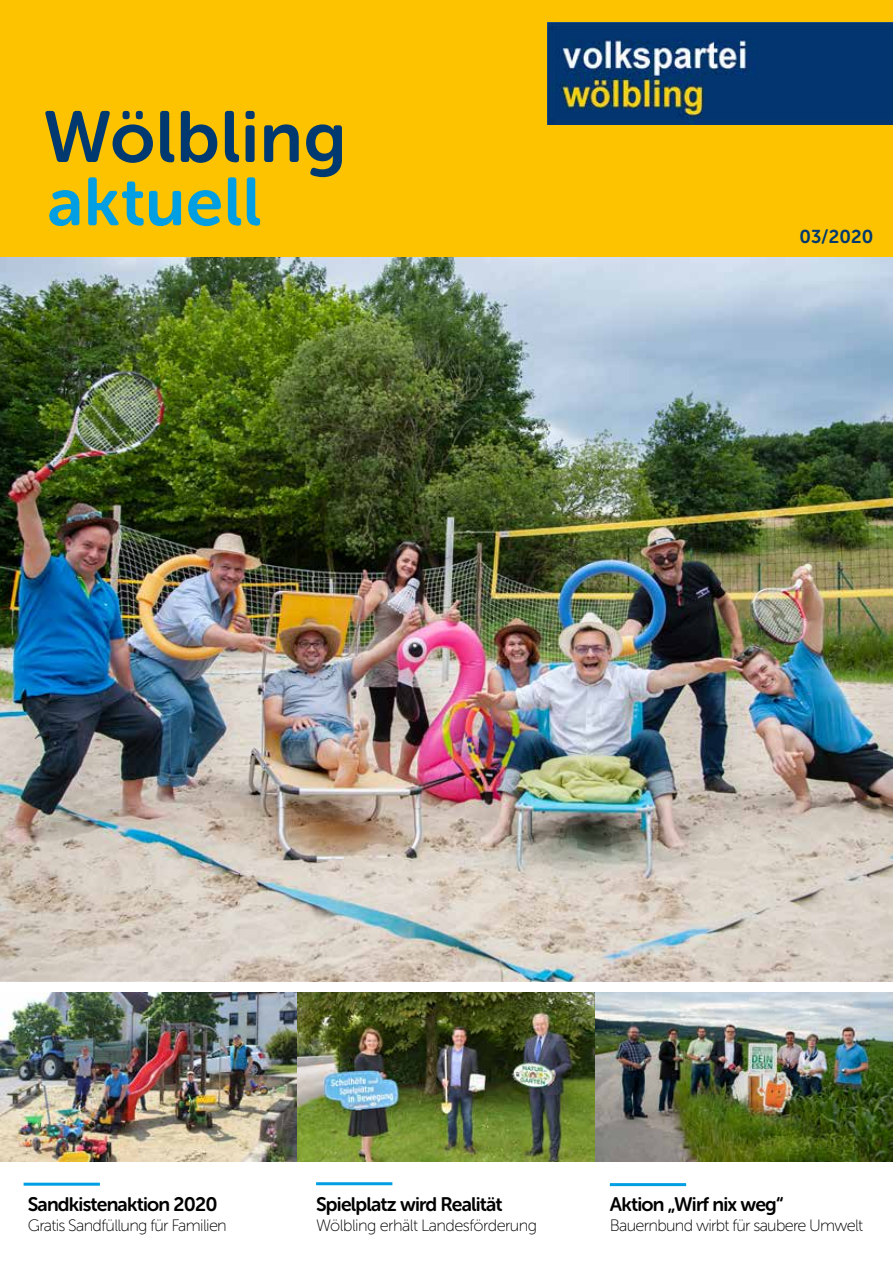
<style>
.page{position:relative;width:893px;height:1263px;background:#fff}
.page>*{position:absolute;margin:0;border:0;box-sizing:border-box;transform-origin:0 0}
.t1{font:72px "Museo Sans Rounded 700";letter-spacing:.005em;color:#00396f}
.t2{font:67.5px "Museo Sans Rounded 700";letter-spacing:.01em;color:#009ee3}
.t3{font:19.5px "Museo Sans Rounded 700";letter-spacing:-.04em;color:#000}
.t4{font:18.6px "Museo Sans Rounded 700";letter-spacing:.01em;color:#00396f}
.t5{font:16.5px "Museo Sans Rounded 100";letter-spacing:-.04em;color:#000}
</style>
<div class="page">
<img style="left:0;top:993px;width:893px;height:168px">
<div style="left:0;top:0;width:893px;height:261px;background:#fdc300"></div>
<img style="left:548px;top:23px;width:345px;height:101px">
<hr style="left:24px;top:1183px;width:76px;height:3px;background:#009ee3">
<hr style="left:316px;top:1182px;width:76px;height:3px;background:#009ee3">
<hr style="left:610px;top:1183px;width:76px;height:3px;background:#009ee3">
<img style="left:0;top:257px;width:893px;height:724px">
<h1 class="t1" style="left:43px;top:97px;width:305px">Wölbling</h1>
<h2 class="t2" style="left:48px;top:164px;width:215px">aktuell</h2>
<p class="t4" style="left:799px;top:226px;width:75px">03/2020</p>
<p class="t3" style="left:28px;top:1194px;width:191px">Sandkistenaktion 2020</p>
<p class="t5" style="left:28px;top:1217px;width:201px">Gratis Sandfüllung für Familien</p>
<p class="t3" style="left:316px;top:1194px;width:188px">Spielplatz wird Realität</p>
<p class="t5" style="left:316px;top:1217px;width:223px">Wölbling erhält Landesförderung</p>
<p class="t3" style="left:610px;top:1193px;width:175px">Aktion „Wirf nix weg“</p>
<p class="t5" style="left:610px;top:1216px;width:255px">Bauernbund wirbt für saubere Umwelt</p>
</div>
